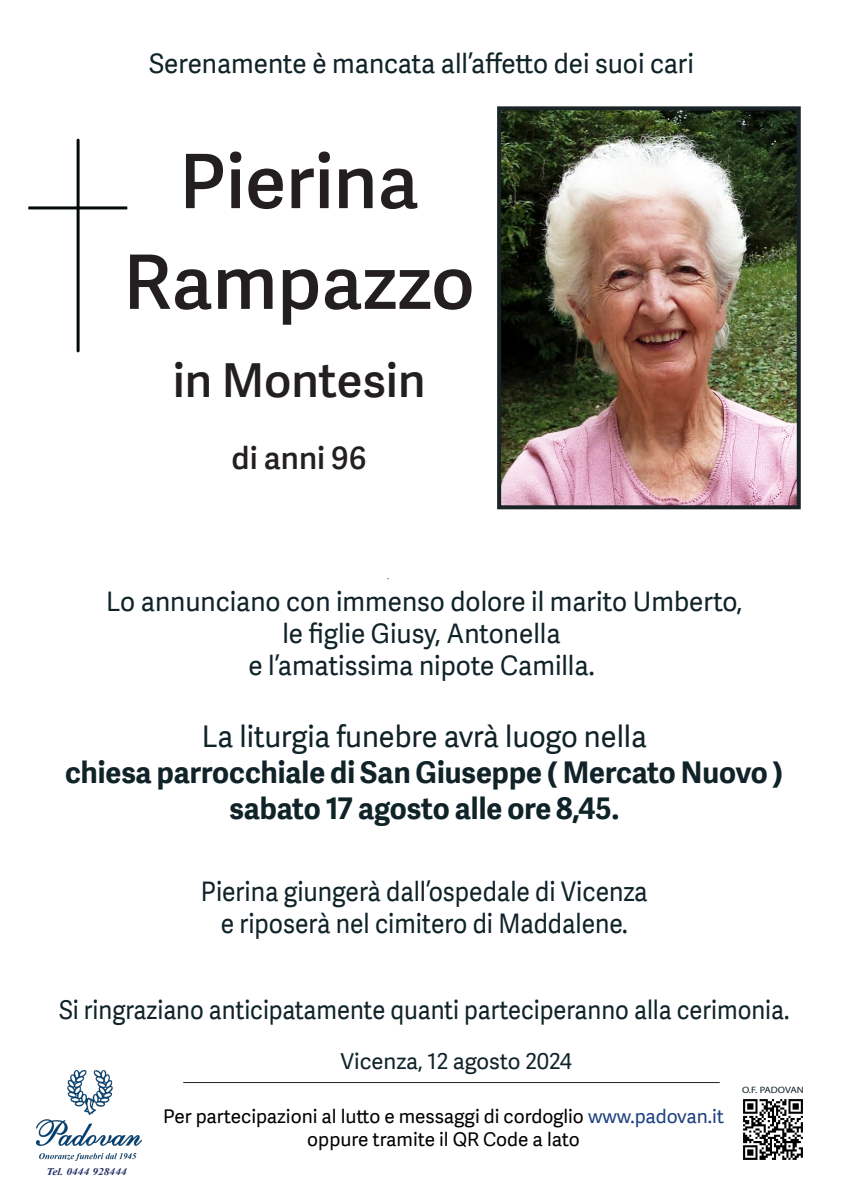
<style>
.page{position:relative;width:843px;height:1191px;background:#fff}
.page>*{position:absolute;margin:0;border:0;box-sizing:border-box;transform-origin:0 0}
.t1{font:600 75px/100.7px "Adelle Sans W01";color:#231f20;text-align:center}
.t2{font:600 47px "Adelle Sans W01";color:#231f20}
.t3{font:600 31px "Adelle Sans W01";color:#231f20}
.t4{font:700 30px/36px "Adelle Sans W04";color:#102328;text-align:center;scale:.96 1}
.t5{font:30px "Adelle Sans W04";color:#102328;scale:.96 1}
.t6{font:27px/32.4px "Adelle Sans W04";color:#102328;text-align:center;scale:.96 1}
.t7{font:27px/32.4px "Adelle Sans W04";color:#102328;text-align:center;scale:.91 1}
.t8{font:26px "Adelle Sans W04";color:#102328;scale:.91 1}
.t9{font:22px "Adelle Sans W04";color:#102328}
.t10{font:19px/22.8px "Adelle Sans W04";color:#000001;text-align:center}
.t11{font:italic 700 10.2px "Times New Roman";color:#243165;scale:1.12 1}
.t12{font:9.3px "Myriad Pro";color:#102328;scale:1.14 1}
.s1{color:#1e4180}
</style>
<div class="page">
<hr style="left:183px;top:1082px;width:536px;height:1px;background:#1a2426">
<img style="left:36px;top:1071px;width:105px;height:90px">
<hr style="left:77px;top:140px;width:3px;height:211px;background:#030b09">
<svg style="left:28px;top:206px;width:99px;height:3px"></svg>
<img style="left:743px;top:1099px;width:60px;height:61px">
<img style="left:502px;top:111px;width:293px;height:393px">
<div style="left:497px;top:106px;width:303px;height:403px;border:4px solid #1a2426"></div>
<p class="t6" style="left:149px;top:46px;width:568px">Serenamente è mancata all’affetto dei suoi cari</p>
<h1 class="t1" style="left:123px;top:132px;width:352px">Pierina<br>Rampazzo</h1>
<h2 class="t2" style="left:173px;top:354px;width:254px">in Montesin</h2>
<p class="t3" style="left:231px;top:441px;width:136px">di anni 96</p>
<p class="t6" style="left:106px;top:584px;width:664px">Lo annunciano con immenso dolore il marito Umberto, le figlie Giusy, Antonella<br>e l’amatissima nipote Camilla.</p>
<p class="t5" style="left:201px;top:715px;width:465px">La liturgia funebre avrà luogo nella</p>
<p class="t4" style="left:65px;top:753px;width:749px">chiesa parrocchiale di San Giuseppe ( Mercato Nuovo ) sabato 17 agosto alle ore 8,45.</p>
<p class="t7" style="left:201px;top:874px;width:492px">Pierina giungerà dall’ospedale di Vicenza e riposerà nel cimitero di Maddalene.</p>
<p class="t8" style="left:59px;top:991px;width:803px">Si ringraziano anticipatamente quanti parteciperanno alla cerimonia.</p>
<p class="t11" style="left:46px;top:1165px;width:73px">Tel. 0444 928444</p>
<p class="t9" style="left:340px;top:1045px;width:233px">Vicenza, 12 agosto 2024</p>
<p class="t10" style="left:163px;top:1104px;width:562px">Per partecipazioni al lutto e messaggi di cordoglio <span class="s1">www.padovan.it </span>oppure tramite il QR Code a lato</p>
<p class="t12" style="left:741px;top:1084px;width:56px">O.F. PADOVAN</p>
</div>
